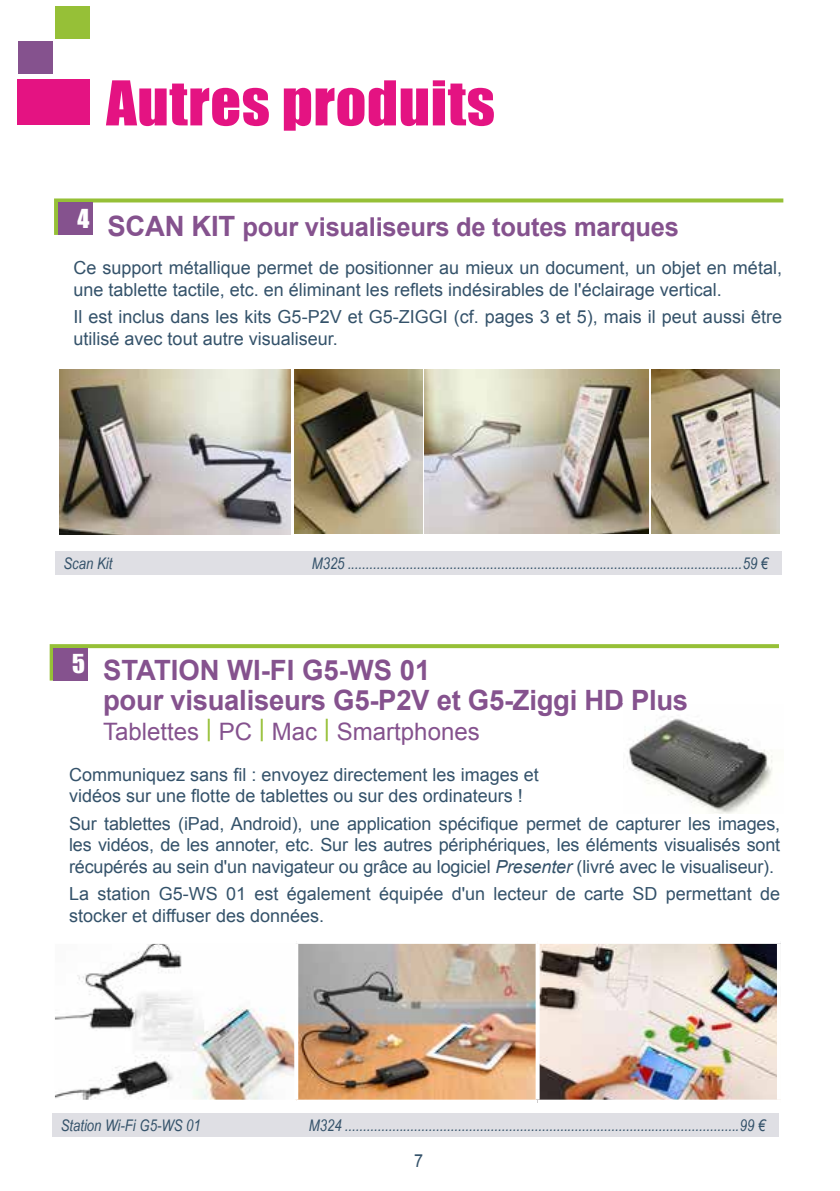
<style>
.page{position:relative;width:840px;height:1191px;background:#fff}
.page>*{position:absolute;margin:0;border:0;box-sizing:border-box;transform-origin:0 0}
.t1{font:57px "Impact";letter-spacing:.01em;color:#e41382;scale:1.05 1}
.t2{font:700 28px/30px "Arial";letter-spacing:-.01em;color:#85528e}
.t3{font:700 26px "Arial";letter-spacing:-.01em;color:#85528e}
.t4{font:24px "Arial";color:#85528e}
.t5{font:24px "Impact";color:#fff}
.t6{font:18px/21.6px "Arial";color:#34526a}
.t7{font:18px "Arial";color:#34526a;scale:.9 1}
.t8{font:italic 16px "Arial Narrow";color:#34526a}
.s1{font-size:28px}
.s2{font-style:italic}
</style>
<div class="page">
<svg style="left:290px;top:369px;width:1px;height:166px"></svg>
<svg style="left:422px;top:369px;width:1px;height:165px"></svg>
<svg style="left:648px;top:369px;width:1px;height:165px"></svg>
<svg style="left:779px;top:369px;width:1px;height:165px"></svg>
<img style="left:59px;top:369px;width:231px;height:165px">
<img style="left:294px;top:369px;width:128px;height:165px">
<img style="left:424px;top:369px;width:224px;height:165px">
<img style="left:651px;top:369px;width:128px;height:165px">
<div style="left:53px;top:1113px;width:725px;height:24px;background:#dfdfe4"></div>
<img style="left:627px;top:718px;width:146px;height:95px">
<svg style="left:49px;top:644px;width:730px;height:37px"></svg>
<div style="left:54px;top:648px;width:34px;height:32px;background:#85528e"></div>
<img style="left:55px;top:944px;width:480px;height:155px">
<img style="left:539px;top:944px;width:237px;height:155px">
<hr style="left:294px;top:944px;width:4px;height:155px;background:#fff">
<svg style="left:535px;top:944px;width:1px;height:155px"></svg>
<svg style="left:776px;top:944px;width:1px;height:155px"></svg>
<svg style="left:296px;top:1099px;width:241px;height:2px"></svg>
<svg style="left:537px;top:1099px;width:240px;height:4px"></svg>
<div style="left:18px;top:79px;width:72px;height:46px;background:#e41382"></div>
<div style="left:18px;top:42px;width:34px;height:32px;background:#85528e"></div>
<div style="left:55px;top:7px;width:35px;height:32px;background:#96c037"></div>
<svg style="left:54px;top:198px;width:730px;height:37px"></svg>
<div style="left:58px;top:202px;width:35px;height:32px;background:#85528e"></div>
<div style="left:55px;top:551px;width:726px;height:24px;background:#dfdfe4"></div>
<h1 class="t1" style="left:106px;top:59px;width:371px">Autres produits</h1>
<h3 class="t5" style="left:77px;top:199px;width:13px">4</h3>
<h3 class="t3" style="left:107px;top:209px;width:572px"><span class="s1">SCAN KIT</span> pour visualiseurs de toutes marques</h3>
<p class="t6" style="left:73px;top:257px;width:709px">Ce support métallique permet de positionner au mieux un document, un objet en métal, une tablette tactile, etc. en éliminant les reflets indésirables de l'éclairage vertical.</p>
<p class="t6" style="left:73px;top:306px;width:709px">Il est inclus dans les kits G5-P2V et G5-ZIGGI (cf. pages 3 et 5), mais il peut aussi être utilisé avec tout autre visualiseur.</p>
<p class="t8" style="left:63px;top:552px;width:50px">Scan Kit</p>
<p class="t8" style="left:311px;top:552px;width:458px">M325 ............................................................................................................59 €</p>
<h3 class="t5" style="left:72px;top:645px;width:14px">5</h3>
<h2 class="t2" style="left:103px;top:656px;width:586px">STATION WI-FI G5-WS 01<br>pour visualiseurs G5-P2V et G5-Ziggi HD Plus</h2>
<h3 class="t4" style="left:103px;top:716px;width:378px">Tablettes <sup>|</sup> PC <sup>|</sup> Mac <sup>|</sup> Smartphones</h3>
<p class="t6" style="left:69px;top:764px;width:471px">Communiquez sans fil : envoyez directement les images et vidéos sur une flotte de tablettes ou sur des ordinateurs !</p>
<p class="t6" style="left:69px;top:812px;width:712px;text-align:justify">Sur tablettes (iPad, Android), une application spécifique permet de capturer les images, les vidéos, de les annoter, etc. Sur les autres périphériques, les éléments visualisés sont récupérés au sein d'un navigateur ou grâce au logiciel <span class="s2">Presenter</span> (livré avec le visualiseur).</p>
<p class="t6" style="left:69px;top:883px;width:712px">La station G5-WS 01 est également équipée d'un lecteur de carte SD permettant de stocker et diffuser des données.</p>
<p class="t8" style="left:61px;top:1114px;width:141px">Station Wi-Fi G5-WS 01</p>
<p class="t8" style="left:309px;top:1114px;width:458px">M324 ............................................................................................................99 €</p>
<p class="t7" style="left:414px;top:1149px;width:12px">7</p>
</div>
